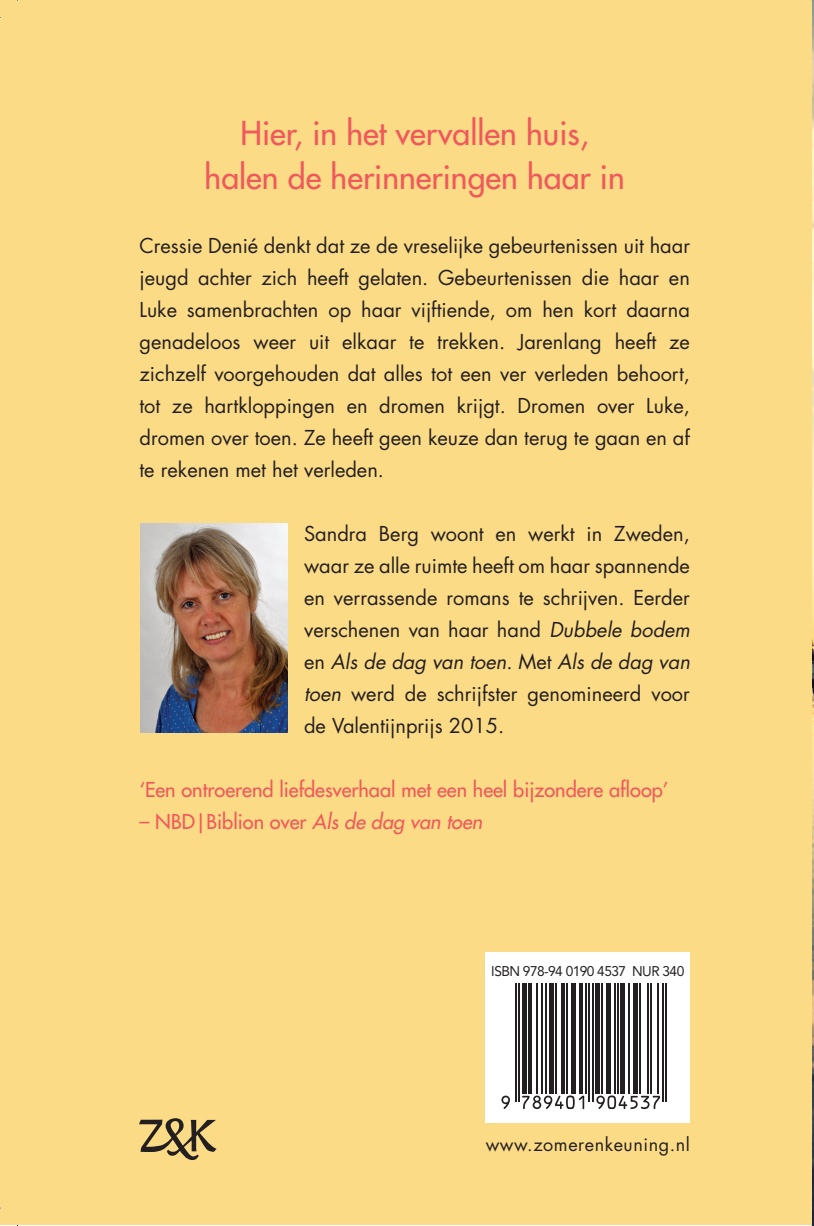
<style>
.page{position:relative;width:814px;height:1226px;background:#fff}
.page>*{position:absolute;margin:0;border:0;box-sizing:border-box;transform-origin:0 0}
.t1{font:32px/44px "Futura";color:#f0595b;text-align:center}
.t2{font:20px/32px "Futura";color:#231f20;text-align:justify}
.t3{font:20px "Futura";color:#f0595b}
.t4{font:18px "Futura";letter-spacing:.03em;color:#231f20}
.t5{font:14.8px "Helvetica";color:#231f20}
.t6{font:14px "Avenir";letter-spacing:-.04em;color:#231f20}
.s1{font-style:italic}
</style>
<div class="page">
<div style="left:0;top:0;width:813px;height:1225px;background:#fcdb86"></div>
<svg style="left:139px;top:1118px;width:77px;height:42px"></svg>
<img style="left:140px;top:524px;width:147px;height:209px">
<div style="left:485px;top:953px;width:204px;height:170px;background:#fff"></div>
<svg style="left:501px;top:1096px;width:8px;height:13px"></svg>
<hr style="left:515px;top:984px;width:1px;height:118px;background:#231f20">
<hr style="left:518px;top:984px;width:2px;height:118px;background:#231f20">
<div style="left:521px;top:984px;width:5px;height:110px;background:#231f20"></div>
<svg style="left:528px;top:984px;width:3px;height:110px"></svg>
<hr style="left:536px;top:984px;width:1px;height:110px;background:#231f20">
<hr style="left:540px;top:984px;width:2px;height:110px;background:#231f20">
<hr style="left:545px;top:984px;width:2px;height:110px;background:#231f20">
<div style="left:548px;top:984px;width:5px;height:110px;background:#231f20"></div>
<hr style="left:555px;top:984px;width:1px;height:110px;background:#231f20">
<hr style="left:561px;top:984px;width:3px;height:110px;background:#231f20">
<hr style="left:566px;top:984px;width:1px;height:110px;background:#231f20">
<hr style="left:571px;top:984px;width:4px;height:110px;background:#231f20">
<svg style="left:522px;top:1095px;width:62px;height:14px"></svg>
<hr style="left:579px;top:984px;width:3px;height:110px;background:#231f20">
<hr style="left:585px;top:984px;width:1px;height:110px;background:#231f20">
<hr style="left:588px;top:984px;width:2px;height:118px;background:#231f20">
<hr style="left:591px;top:984px;width:2px;height:118px;background:#231f20">
<div style="left:594px;top:984px;width:5px;height:110px;background:#231f20"></div>
<hr style="left:601px;top:984px;width:1px;height:110px;background:#231f20">
<hr style="left:606px;top:984px;width:4px;height:110px;background:#231f20">
<hr style="left:613px;top:984px;width:2px;height:110px;background:#231f20">
<hr style="left:617px;top:984px;width:1px;height:110px;background:#231f20">
<div style="left:620px;top:984px;width:5px;height:110px;background:#231f20"></div>
<hr style="left:628px;top:984px;width:1px;height:110px;background:#231f20">
<hr style="left:633px;top:984px;width:4px;height:110px;background:#231f20">
<hr style="left:639px;top:984px;width:2px;height:110px;background:#231f20">
<hr style="left:647px;top:984px;width:1px;height:110px;background:#231f20">
<svg style="left:596px;top:1095px;width:63px;height:14px"></svg>
<hr style="left:650px;top:984px;width:2px;height:110px;background:#231f20">
<hr style="left:656px;top:984px;width:2px;height:110px;background:#231f20">
<hr style="left:661px;top:984px;width:2px;height:118px;background:#231f20">
<hr style="left:664px;top:984px;width:2px;height:118px;background:#231f20">
<img style="left:812px;top:1px;width:1px;height:1224px">
<h1 class="t1" style="left:204px;top:111px;width:421px">Hier, in het vervallen huis, halen de herinneringen haar in</h1>
<p class="t2" style="left:139px;top:230px;width:551px">Cressie Denié denkt dat ze de vreselijke gebeurtenissen uit haar jeugd achter zich heeft gelaten. Gebeurtenissen die haar en Luke samenbrachten op haar vijftiende, om hen kort daarna genadeloos weer uit elkaar te trekken. Jarenlang heeft ze zichzelf voorgehouden dat alles tot een ver verleden behoort, tot ze hartkloppingen en dromen krijgt. Dromen over Luke, dromen over toen. Ze heeft geen keuze dan terug te gaan en af te rekenen met het verleden.</p>
<p class="t2" style="left:304px;top:518px;width:387px">Sandra Berg woont en werkt in Zweden, waar ze alle ruimte heeft om haar spannende en verrassende romans te schrijven. Eerder verschenen van haar hand <span class="s1">Dubbele bodem </span>en <span class="s1">Als de dag van toen</span>. Met <span class="s1">Als de dag van toen</span> werd de schrijfster genomineerd voor de Valentijnprijs 2015.</p>
<p class="t3" style="left:139px;top:777px;width:530px">‘Een ontroerend liefdesverhaal met een heel bijzondere afloop’</p>
<p class="t3" style="left:139px;top:809px;width:344px">– NBD|Biblion over <span class="s1">Als de dag van toen</span></p>
<p class="t6" style="left:491px;top:963px;width:194px">ISBN 978-94 0190 4537 NUR 340</p>
<p class="t5" style="left:515px;top:964px;width:153px">ISBN 978-9401904537</p>
<p class="t4" style="left:485px;top:1133px;width:206px">www.zomerenkeuning.nl</p>
</div>
